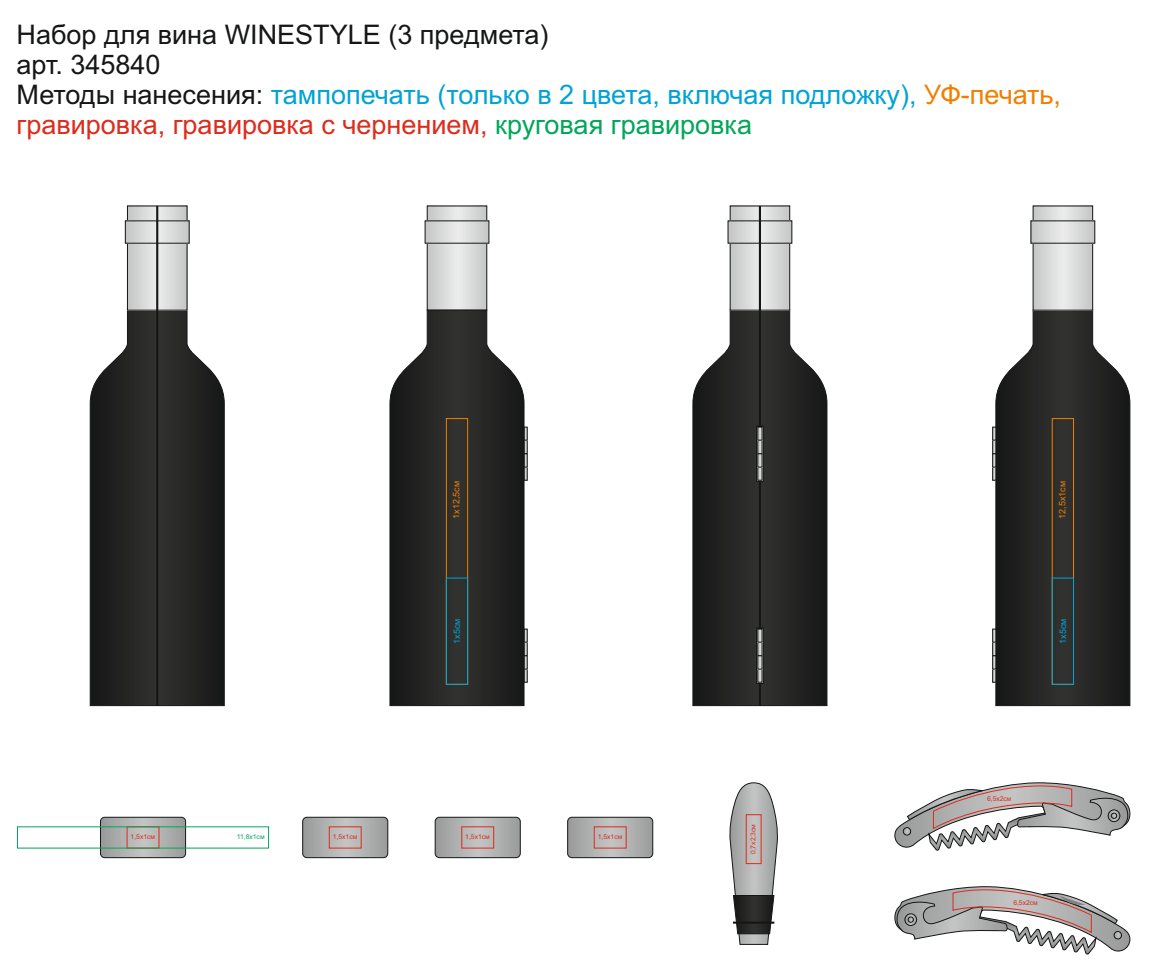
<style>
.page{position:relative;width:1149px;height:978px;background:#fff}
.page>*{position:absolute;margin:0;border:0;box-sizing:border-box;transform-origin:0 0}
.t1{font:27px/30.2px "Arial";color:#151616}
.t2{font:9px "Arial";color:#f27e00}
.t3{font:9px "Arial";color:#00a3d4}
.t4{font:6.75px "Arial";color:#dd2b1c}
.t5{font:6.75px "Arial";color:#00a759}
.s1{color:#00a3d4}
.s2{color:#f27e00}
.s3{color:#dd2b1c}
.s4{color:#00a759}
</style>
<div class="page">
<svg style="left:995px;top:310px;width:134px;height:396px;background:#373736"></svg>
<svg style="left:692px;top:310px;width:135px;height:396px;background:#363635"></svg>
<svg style="left:90px;top:310px;width:135px;height:396px;background:#363635"></svg>
<svg style="left:429px;top:208px;width:56px;height:100px;background:#d4d5d5"></svg>
<div style="left:427px;top:206px;width:60px;height:104px;border:1px solid #151616"></div>
<svg style="left:427px;top:223px;width:60px;height:18px"></svg>
<svg style="left:524px;top:669px;width:3px;height:13px"></svg>
<div style="left:523px;top:655px;width:4px;height:14px;border:1px solid #151616"></div>
<div style="left:523px;top:642px;width:4px;height:14px;border:1px solid #151616"></div>
<div style="left:523px;top:629px;width:4px;height:13px;border:1px solid #151616"></div>
<svg style="left:524px;top:467px;width:3px;height:13px"></svg>
<div style="left:523px;top:453px;width:4px;height:14px;border:1px solid #151616"></div>
<div style="left:523px;top:440px;width:4px;height:14px;border:1px solid #151616"></div>
<div style="left:523px;top:427px;width:4px;height:13px;border:1px solid #151616"></div>
<svg style="left:731px;top:208px;width:56px;height:100px;background:#d0d0d1"></svg>
<svg style="left:729px;top:223px;width:60px;height:18px"></svg>
<hr style="left:758px;top:206px;width:2px;height:500px;background:#151616">
<svg style="left:756px;top:628px;width:7px;height:56px"></svg>
<div style="left:757px;top:629px;width:5px;height:13px;border:1px solid #151616"></div>
<svg style="left:756px;top:426px;width:7px;height:56px"></svg>
<div style="left:757px;top:427px;width:5px;height:13px;border:1px solid #151616"></div>
<svg style="left:1034px;top:208px;width:56px;height:100px;background:#d4d5d5"></svg>
<svg style="left:1032px;top:223px;width:60px;height:18px"></svg>
<svg style="left:992px;top:669px;width:3px;height:13px"></svg>
<div style="left:992px;top:655px;width:3px;height:14px;border:1px solid #151616"></div>
<div style="left:992px;top:642px;width:3px;height:14px;border:1px solid #151616"></div>
<svg style="left:992px;top:629px;width:3px;height:13px"></svg>
<svg style="left:992px;top:467px;width:3px;height:13px"></svg>
<div style="left:992px;top:453px;width:3px;height:14px;border:1px solid #151616"></div>
<div style="left:992px;top:440px;width:3px;height:14px;border:1px solid #151616"></div>
<svg style="left:992px;top:427px;width:3px;height:13px"></svg>
<svg style="left:129px;top:208px;width:56px;height:100px;background:#d3d3d3"></svg>
<div style="left:127px;top:206px;width:60px;height:104px;border:1px solid #151616"></div>
<svg style="left:127px;top:223px;width:60px;height:18px"></svg>
<hr style="left:156px;top:206px;width:2px;height:500px;background:#151616">
<svg style="left:389px;top:310px;width:135px;height:396px;background:#373736"></svg>
<svg style="left:729px;top:782px;width:49px;height:163px"></svg>
<div style="left:745px;top:814px;width:16px;height:50px;border:1px solid #dd2b1c"></div>
<svg style="left:100px;top:817px;width:85px;height:41px;background:#a6aca8"></svg>
<div style="left:100px;top:817px;width:86px;height:41px;border:1px solid #151616;border-radius:4px"></div>
<svg style="left:302px;top:817px;width:85px;height:41px;background:#b0abaa"></svg>
<div style="left:302px;top:817px;width:86px;height:41px;border:1px solid #151616;border-radius:4px"></div>
<svg style="left:435px;top:817px;width:85px;height:41px;background:#b1abab"></svg>
<div style="left:435px;top:817px;width:85px;height:41px;border:1px solid #151616;border-radius:4px"></div>
<svg style="left:567px;top:817px;width:85px;height:41px;background:#b1abab"></svg>
<div style="left:567px;top:817px;width:85px;height:41px;border:1px solid #151616;border-radius:4px"></div>
<div style="left:446px;top:418px;width:21px;height:267px;border:1px solid #f27e00"></div>
<div style="left:446px;top:578px;width:21px;height:107px;border:1px solid #00a3d4"></div>
<div style="left:1051px;top:418px;width:22px;height:267px;border:1px solid #f27e00"></div>
<div style="left:1051px;top:578px;width:22px;height:107px;border:1px solid #00a3d4"></div>
<svg style="left:894px;top:782px;width:236px;height:69px"></svg>
<svg style="left:894px;top:886px;width:235px;height:69px"></svg>
<p class="t1" style="left:17px;top:22px;width:1045px">Набор для вина WINESTYLE (3 предмета)<br>арт. 345840<br>Методы нанесения: <span class="s1">тампопечать (только в 2 цвета, включая подложку),</span> <span class="s2">УФ-печать, </span><span class="s3">гравировка, гравировка с чернением,</span> <span class="s4">круговая гравировка</span></p>
<p class="t2" style="left:453px;top:519px;width:39px;rotate:-90deg">1х12,5см</p>
<p class="t2" style="left:1058px;top:519px;width:39px;rotate:-90deg">12,5х1см</p>
<p class="t3" style="left:453px;top:644px;width:27px;rotate:-90deg">1х5см</p>
<p class="t3" style="left:1059px;top:644px;width:27px;rotate:-90deg">1х5см</p>
<p class="t4" style="left:131px;top:834px;width:26px">1,5х1см</p>
<p class="t5" style="left:237px;top:834px;width:29px">11,8х1см</p>
<p class="t4" style="left:333px;top:834px;width:26px">1,5х1см</p>
<p class="t4" style="left:465px;top:834px;width:26px">1,5х1см</p>
<p class="t4" style="left:597px;top:834px;width:26px">1,5х1см</p>
<p class="t4" style="left:750px;top:854px;width:32px;rotate:-90deg">0,7х2,3см</p>
<p class="t4" style="left:986px;top:796px;width:26px">6,5х2см</p>
<p class="t4" style="left:1012px;top:900px;width:26px">6,5х2см</p>
</div>
